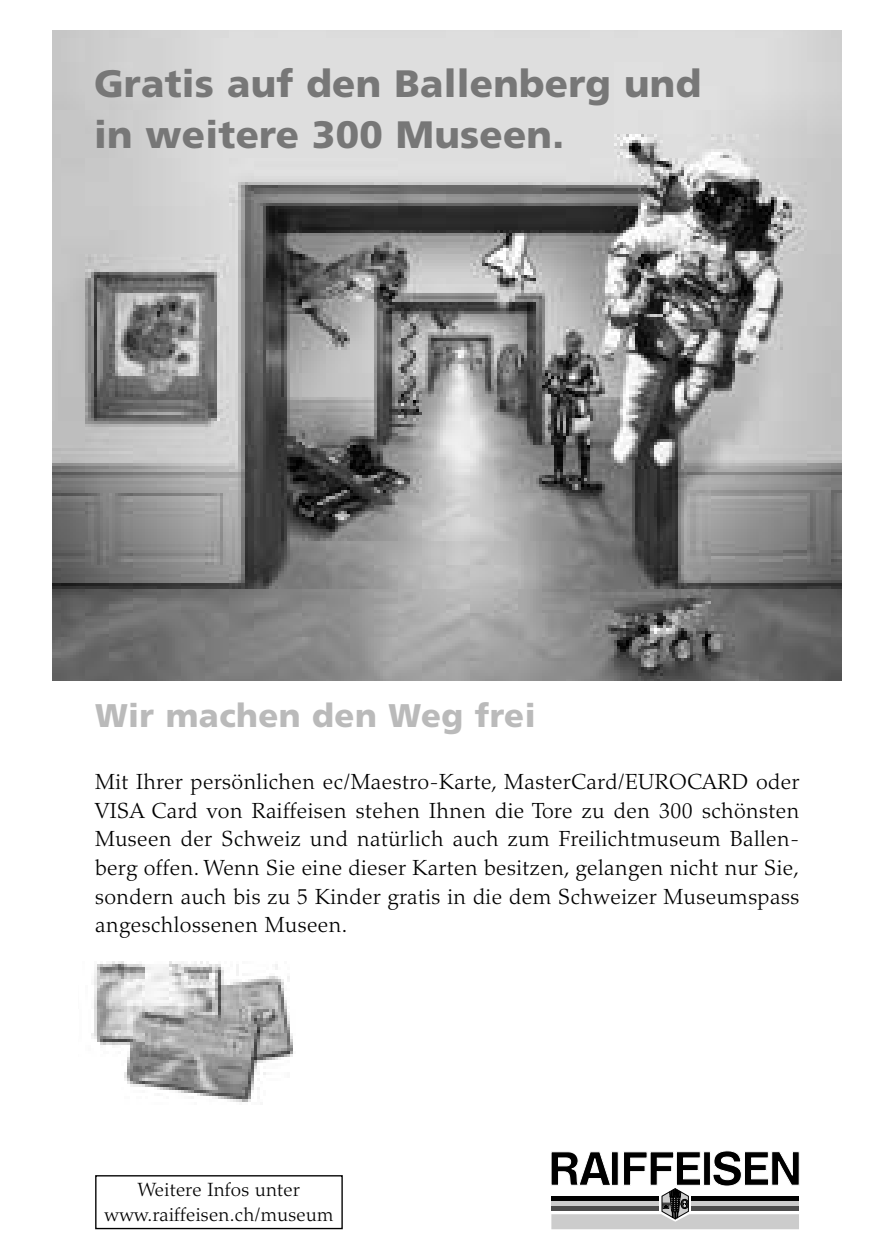
<style>
.page{position:relative;width:893px;height:1257px;background:#fff}
.page>*{position:absolute;margin:0;border:0;box-sizing:border-box;transform-origin:0 0}
.t1{font:900 38.1px/51.9px "Frutiger";letter-spacing:.005em;color:#777}
.t2{font:900 32.7px "Frutiger";letter-spacing:.01em;color:#bababa}
.t3{font:300 21.9px/28.5px "Palatino";letter-spacing:.02em;color:#000;text-align:justify}
.t4{font:300 19.2px/24.6px "Palatino";letter-spacing:.015em;color:#000;text-align:center}
</style>
<div class="page">
<img style="left:53px;top:31px;width:788px;height:649px">
<div style="left:95px;top:1175px;width:247px;height:54px;border:1px solid #000"></div>
<svg style="left:551px;top:1151px;width:248px;height:78px"></svg>
<img style="left:91px;top:962px;width:202px;height:140px">
<h1 class="t1" style="left:94px;top:60px;width:608px">Gratis auf den Ballenberg und in weitere 300 Museen.</h1>
<h2 class="t2" style="left:95px;top:702px;width:442px">Wir machen den Weg frei</h2>
<p class="t3" style="left:95px;top:770px;width:705px">Mit Ihrer persönlichen ec/Maestro-Karte, MasterCard/EUROCARD oder VISA Card von Raiffeisen stehen Ihnen die Tore zu den 300 schönsten Museen der Schweiz und natürlich auch zum Freilichtmuseum Ballen&shy;berg offen. Wenn Sie eine dieser Karten besitzen, gelangen nicht nur Sie, sondern auch bis zu 5 Kinder gratis in die dem Schweizer Museumspass angeschlossenen Museen.</p>
<p class="t4" style="left:104px;top:1180px;width:230px">Weitere Infos unter www.raiffeisen.ch/museum</p>
</div>
